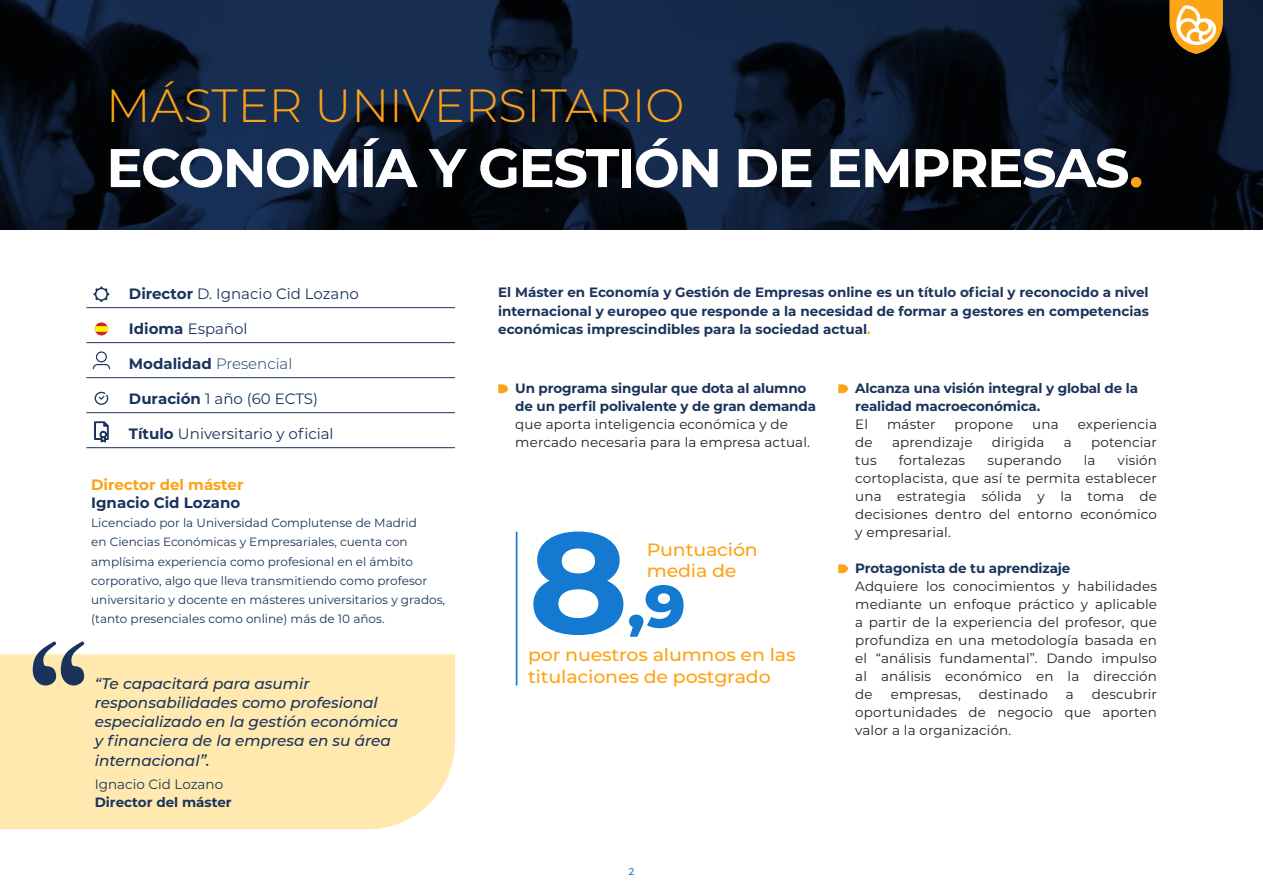
<style>
.page{position:relative;width:1263px;height:893px;background:#fff}
.page>*{position:absolute;margin:0;border:0;box-sizing:border-box;transform-origin:0 0}
.t1{font:700 143.1px "Montserrat";color:#147ad1;scale:1.07 1}
.t2{font:800 59.4px "Montserrat";color:#147ad1;scale:1.07 1}
.t3{font:700 54.3px "Montserrat";letter-spacing:-.03em;color:#fff}
.t4{font:300 46.5px "Montserrat";color:#fca216}
.t5{font:500 17.85px/21.8px "Montserrat";letter-spacing:-.01em;color:#fda416;scale:1.07 1}
.t6{font:italic 500 15.3px/19.4px "Montserrat";color:#1a335c}
.t7{font:15px "Montserrat";color:#1a335c}
.t8{font:300 15px "Montserrat";color:#1a335c}
.t9{font:700 15px "Montserrat";color:#fca216}
.t10{font:700 15px "Montserrat";color:#1a335c}
.t11{font:13.5px/18px "Montserrat";letter-spacing:.01em;color:#241f1f;text-align:justify}
.t12{font:700 13.5px/18px "Montserrat";letter-spacing:-.01em;color:#1a335c}
.t13{font:13.5px "Montserrat";color:#1a335c}
.t14{font:12px/19.2px "Montserrat";color:#1a335c}
.t15{font:500 9.75px "Montserrat";color:#147ad1}
.s1{color:#fca216}
.s2{font-weight:700}
.s3{font-size:16.05px}
</style>
<div class="page">
<svg style="left:0;top:0;width:1263px;height:230px;background:#0c182c"></svg>
<svg style="left:498px;top:384px;width:10px;height:9px"></svg>
<svg style="left:838px;top:384px;width:10px;height:9px"></svg>
<svg style="left:838px;top:564px;width:10px;height:9px"></svg>
<div style="left:0;top:654px;width:455px;height:175px;background:#ffe9af"></div>
<hr style="left:86px;top:307px;width:369px;height:1px;background:#1a335c">
<hr style="left:86px;top:342px;width:369px;height:1px;background:#1a335c">
<hr style="left:86px;top:377px;width:369px;height:1px;background:#1a335c">
<hr style="left:86px;top:412px;width:369px;height:1px;background:#1a335c">
<hr style="left:86px;top:447px;width:369px;height:1px;background:#1a335c">
<svg style="left:95px;top:322px;width:13px;height:13px"></svg>
<svg style="left:95px;top:326px;width:13px;height:6px"></svg>
<svg style="left:95px;top:392px;width:13px;height:13px"></svg>
<svg style="left:94px;top:421px;width:15px;height:22px"></svg>
<svg style="left:94px;top:287px;width:15px;height:15px"></svg>
<div style="left:96px;top:289px;width:10px;height:10px;background:#fff;border-radius:50%"></div>
<svg style="left:33px;top:641px;width:51px;height:44px"></svg>
<hr style="left:516px;top:532px;width:1px;height:153px;background:#147ad1">
<svg style="left:1169px;top:0;width:54px;height:54px"></svg>
<svg style="left:92px;top:363px;width:19px;height:7px"></svg>
<div style="left:96px;top:351px;width:11px;height:11px;border:1px solid #1a335c;border-radius:50%"></div>
<h3 class="t4" style="left:106px;top:74px;width:580px">MÁSTER UNIVERSITARIO</h3>
<h3 class="t3" style="left:106px;top:129px;width:1038px">ECONOMÍA Y GESTIÓN DE EMPRESAS<span class="s1">.</span></h3>
<p class="t7" style="left:129px;top:283px;width:232px"><span class="s2">Director</span> D. Ignacio Cid Lozano</p>
<p class="t7" style="left:129px;top:318px;width:120px"><span class="s2">Idioma</span> Español</p>
<p class="t8" style="left:129px;top:353px;width:165px"><span class="s2">Modalidad</span> Presencial</p>
<p class="t7" style="left:129px;top:388px;width:191px"><span class="s2">Duración</span> 1 año (60 ECTS)</p>
<p class="t7" style="left:129px;top:423px;width:206px"><span class="s2">Título</span> Universitario y oficial</p>
<p class="t9" style="left:91px;top:474px;width:154px">Director del máster</p>
<p class="t10" style="left:91px;top:492px;width:151px">Ignacio Cid Lozano</p>
<p class="t14" style="left:91px;top:513px;width:355px">Licenciado por la Universidad Complutense de Madrid<br>en Ciencias Económicas y Empresariales, cuenta con amplísima experiencia como profesional en el ámbito corporativo, algo que lleva transmitiendo como profesor universitario y docente en másteres universitarios y grados, (tanto presenciales como online) más de 10 años.</p>
<p class="t6" style="left:95px;top:673px;width:305px">“Te capacitará para asumir responsabilidades como profesional especializado en la gestión económica y financiera de la empresa en su área internacional<span class="s3">”.</span></p>
<p class="t13" style="left:95px;top:774px;width:130px">Ignacio Cid Lozano</p>
<p class="t12" style="left:95px;top:792px;width:139px">Director del máster</p>
<p class="t12" style="left:498px;top:283px;width:652px;text-align:justify">El Máster en Economía y Gestión de Empresas online es un título oficial y reconocido a nivel internacional y europeo que responde a la necesidad de formar a gestores en competencias económicas imprescindibles para la sociedad actual<span class="s1">.</span></p>
<p class="t12" style="left:515px;top:379px;width:302px">Un programa singular que dota al alumno de un perfil polivalente y de gran demanda</p>
<p class="t11" style="left:515px;top:415px;width:296px">que aporta inteligencia económica y de mercado necesaria para la empresa actual.</p>
<h1 class="t1" style="left:528px;top:479px;width:96px">8</h1>
<h3 class="t5" style="left:647px;top:538px;width:105px">Puntuación media de</h3>
<h2 class="t2" style="left:627px;top:563px;width:56px">,9</h2>
<h3 class="t5" style="left:528px;top:643px;width:252px">por nuestros alumnos en las titulaciones de postgrado</h3>
<p class="t12" style="left:855px;top:379px;width:284px">Alcanza una visión integral y global de la realidad macroeconómica.</p>
<p class="t11" style="left:855px;top:415px;width:14px">El</p>
<p class="t11" style="left:887px;top:415px;width:50px">máster</p>
<p class="t11" style="left:954px;top:415px;width:60px">propone</p>
<p class="t11" style="left:1032px;top:415px;width:28px">una</p>
<p class="t11" style="left:1078px;top:415px;width:81px">experiencia</p>
<p class="t11" style="left:855px;top:433px;width:19px">de</p>
<p class="t11" style="left:892px;top:433px;width:82px">aprendizaje</p>
<p class="t11" style="left:992px;top:433px;width:54px">dirigida</p>
<p class="t11" style="left:1064px;top:433px;width:9px">a</p>
<p class="t11" style="left:1091px;top:433px;width:67px">potenciar</p>
<p class="t11" style="left:855px;top:451px;width:23px">tus</p>
<p class="t11" style="left:899px;top:451px;width:68px">fortalezas</p>
<p class="t11" style="left:987px;top:451px;width:76px">superando</p>
<p class="t11" style="left:1084px;top:451px;width:13px">la</p>
<p class="t11" style="left:855px;top:451px;width:303px;text-indent:262px">visión cortoplacista, que así te permita establecer una estrategia sólida y la toma de decisiones dentro del entorno económico y empresarial.</p>
<p class="t12" style="left:855px;top:559px;width:217px">Protagonista de tu aprendizaje</p>
<p class="t11" style="left:855px;top:577px;width:303px">Adquiere los conocimientos y habilidades mediante un enfoque práctico y aplicable a partir de la experiencia del profesor, que profundiza en una metodología basada en el “análisis fundamental”. Dando impulso al análisis económico en la dirección de</p>
<p class="t11" style="left:855px;top:685px;width:303px;text-indent:237px">descubrir oportunidades de negocio que aporten valor a la organización.</p>
<p class="t11" style="left:891px;top:685px;width:72px">empresas,</p>
<p class="t11" style="left:979px;top:685px;width:70px">destinado</p>
<p class="t11" style="left:1066px;top:685px;width:9px">a</p>
<p class="t15" style="left:629px;top:864px;width:7px">2</p>
</div>
